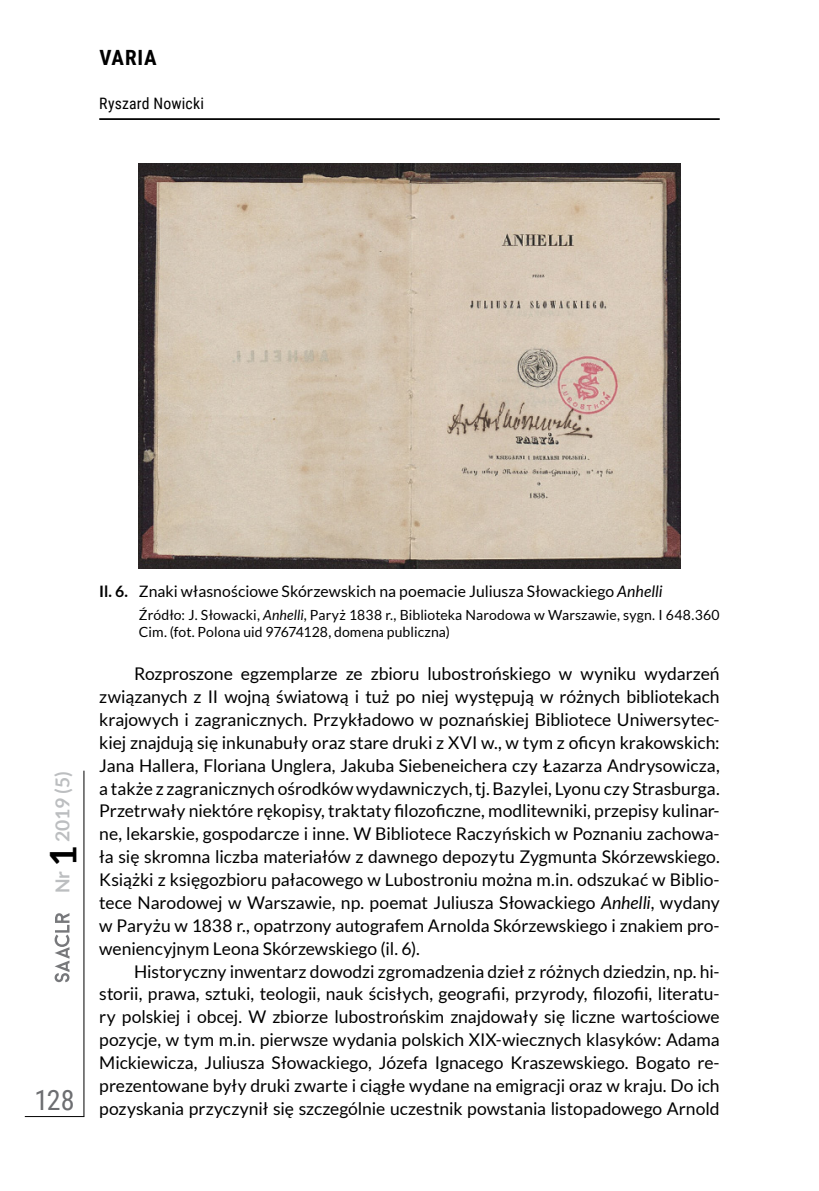
<style>
.page{position:relative;width:819px;height:1191px;background:#fff}
.page>*{position:absolute;margin:0;border:0;box-sizing:border-box;transform-origin:0 0}
.t1{font:28px "Roboto Condensed";color:#6d6e71}
.t2{font:700 21px "Roboto Condensed";letter-spacing:.04em;color:#000}
.t3{font:700 19.25px "Lato";color:#bcbec0}
.t4{font:17.5px/22.9px "Lato";letter-spacing:-.005em;color:#000;text-align:justify}
.t5{font:15.75px "Lato";color:#000}
.t6{font:15.75px "Roboto Condensed";letter-spacing:.01em;color:#000}
.t7{font:14px/17.5px "Lato";letter-spacing:.005em;color:#000}
.s1{font-size:36.75px;color:#000}
.s2{font-weight:700}
.s3{font-style:italic}
</style>
<div class="page">
<hr style="left:83px;top:770px;width:1px;height:346px;background:#000">
<hr style="left:25px;top:1116px;width:59px;height:1px;background:#000">
<svg style="left:55px;top:913px;width:14px;height:69px"></svg>
<hr style="left:99px;top:118px;width:620px;height:2px;background:#000">
<img style="left:139px;top:164px;width:541px;height:404px">
<p class="t2" style="left:100px;top:43px;width:58px">VARIA</p>
<p class="t6" style="left:99px;top:93px;width:106px">Ryszard Nowicki</p>
<p class="t3" style="left:51px;top:893px;width:124px;rotate:-90deg">Nr <span class="s1">1</span> 2019 (5)</p>
<h1 class="t1" style="left:35px;top:1080px;width:42px">128</h1>
<p class="t5" style="left:99px;top:583px;width:564px"><span class="s2">Il. 6.</span> Znaki własnościowe Skórzewskich na poemacie Juliusza Słowackiego <span class="s3">Anhelli</span></p>
<p class="t7" style="left:139px;top:606px;width:582px">Źródło: J. Słowacki, <span class="s3">Anhelli</span>, Paryż 1838 r., Biblioteka Narodowa w Warszawie, sygn. I 648.360<br>Cim. (fot. Polona uid 97674128, domena publiczna)</p>
<p class="t4" style="left:99px;top:662px;width:622px;text-indent:35px">Rozproszone egzemplarze ze zbioru lubostrońskiego w wyniku wydarzeń związanych z II wojną światową i tuż po niej występują w różnych bibliotekach krajowych i zagranicznych. Przykładowo w poznańskiej Bibliotece Uniwersytec&shy;kiej znajdują się inkunabuły oraz stare druki z XVI w., w tym z oficyn krakowskich:<br>Jana Hallera, Floriana Unglera, Jakuba Siebeneichera czy Łazarza Andrysowicza, a także z zagranicznych ośrodków wydawniczych, tj. Bazylei, Lyonu czy Strasburga.<br>Przetrwały niektóre rękopisy, traktaty filozoficzne, modlitewniki, przepisy kulinar&shy;ne, lekarskie, gospodarcze i inne. W Bibliotece Raczyńskich w Poznaniu zachowa&shy;ła się skromna liczba materiałów z dawnego depozytu Zygmunta Skórzewskiego.<br>Książki z księgozbioru pałacowego w Lubostroniu można m.in. odszukać w Biblio&shy;tece Narodowej w Warszawie, np. poemat Juliusza Słowackiego <span class="s3">Anhelli</span>, wydany w Paryżu w 1838 r., opatrzony autografem Arnolda Skórzewskiego i znakiem pro&shy;weniencyjnym Leona Skórzewskiego (il. 6).</p>
<p class="t4" style="left:99px;top:959px;width:622px;text-indent:35px">Historyczny inwentarz dowodzi zgromadzenia dzieł z różnych dziedzin, np. hi&shy;storii, prawa, sztuki, teologii, nauk ścisłych, geografii, przyrody, filozofii, literatu&shy;ry polskiej i obcej. W zbiorze lubostrońskim znajdowały się liczne wartościowe pozycje, w tym m.in. pierwsze wydania polskich XIX-wiecznych klasyków: Adama Mickiewicza, Juliusza Słowackiego, Józefa Ignacego Kraszewskiego. Bogato re&shy;prezentowane były druki zwarte i ciągłe wydane na emigracji oraz w kraju. Do ich pozyskania przyczynił się szczególnie uczestnik powstania listopadowego Arnold</p>
</div>
